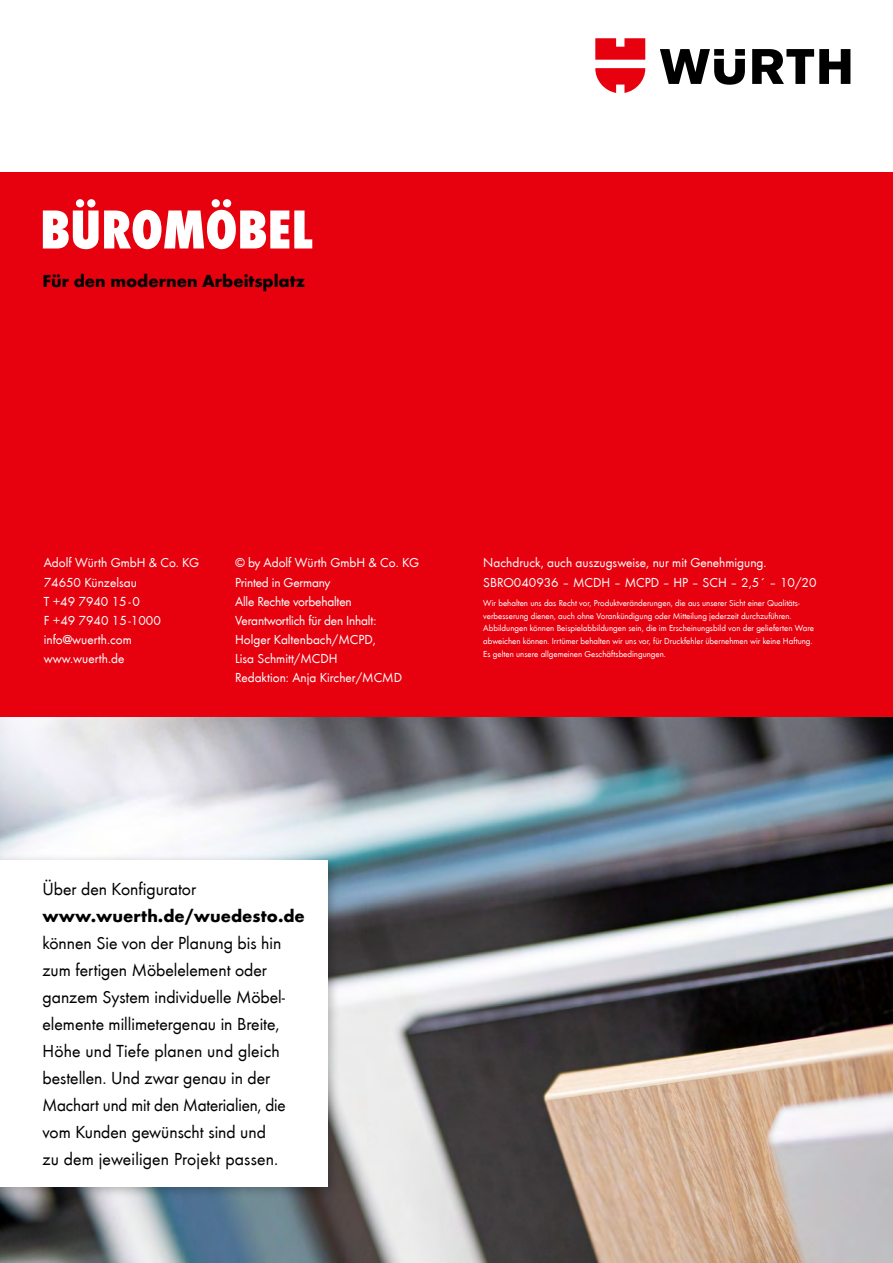
<style>
.page{position:relative;width:893px;height:1263px;background:#fff}
.page>*{position:absolute;margin:0;border:0;box-sizing:border-box;transform-origin:0 0}
.t1{font:800 condensed 57px "Wuerth";letter-spacing:-.005em;color:#fff}
.t2{font:18px/27px "Wuerth";color:#000}
.t3{font:700 18px "Wuerth";color:#000}
.t4{font:13.5px/19.2px "Wuerth";color:#fff}
.t5{font:9px/12.8px "Wuerth";color:#fff}
</style>
<div class="page">
<svg style="left:660px;top:49px;width:190px;height:36px"></svg>
<svg style="left:595px;top:38px;width:50px;height:55px"></svg>
<div style="left:0;top:172px;width:893px;height:546px;background:#e7000e"></div>
<img style="left:0;top:718px;width:893px;height:545px">
<div style="left:0;top:853px;width:340px;height:346px;background:#000;opacity:.25"></div>
<div style="left:0;top:859px;width:327px;height:327px;background:#fff"></div>
<h1 class="t1" style="left:40px;top:189px;width:274px">BÜROMÖBEL</h1>
<h2 class="t3" style="left:43px;top:268px;width:264px">Für den modernen Arbeitsplatz</h2>
<h3 class="t4" style="left:44px;top:553px;width:157px">Adolf Würth GmbH &amp; Co. KG<br>74650 Künzelsau<br>T +49 7940 15-0<br>F +49 7940 15-1000 info@wuerth.com www.wuerth.de</h3>
<h3 class="t4" style="left:483px;top:553px;width:335px">Nachdruck, auch auszugsweise, nur mit Genehmigung.<br>SBRO040936 – MCDH – MCPD – HP – SCH – 2,5´ – 10/20</h3>
<h3 class="t4" style="left:235px;top:553px;width:185px">© by Adolf Würth GmbH &amp; Co. KG<br>Printed in Germany<br>Alle Rechte vorbehalten<br>Verantwortlich für den Inhalt:<br>Holger Kaltenbach/MCPD,<br>Lisa Schmitt/MCDH<br>Redaktion: Anja Kircher/MCMD</h3>
<p class="t5" style="left:483px;top:596px;width:332px">Wir behalten uns das Recht vor, Produktveränderungen, die aus unserer Sicht einer Qualitäts&shy;verbesserung dienen, auch ohne Vorankündigung oder Mitteilung jederzeit durchzuführen.<br>Abbildungen können Beispielabbildungen sein, die im Erscheinungsbild von der gelieferten Ware abweichen können. Irrtümer behalten wir uns vor, für Druckfehler übernehmen wir keine Haftung.<br>Es gelten unsere allgemeinen Geschäftsbedingungen.</p>
<h2 class="t2" style="left:43px;top:874px;width:155px">Über den Konfigurator</h2>
<h2 class="t3" style="left:43px;top:902px;width:264px">www.wuerth.de/wuedesto.de</h2>
<p class="t2" style="left:43px;top:928px;width:245px">können Sie von der Planung bis hin zum fertigen Möbelelement oder ganzem System individuelle Möbel&shy;elemente millimetergenau in Breite, Höhe und Tiefe planen und gleich bestellen. Und zwar genau in der Machart und mit den Materialien, die vom Kunden gewünscht sind und zu dem jeweiligen Projekt passen.</p>
</div>
